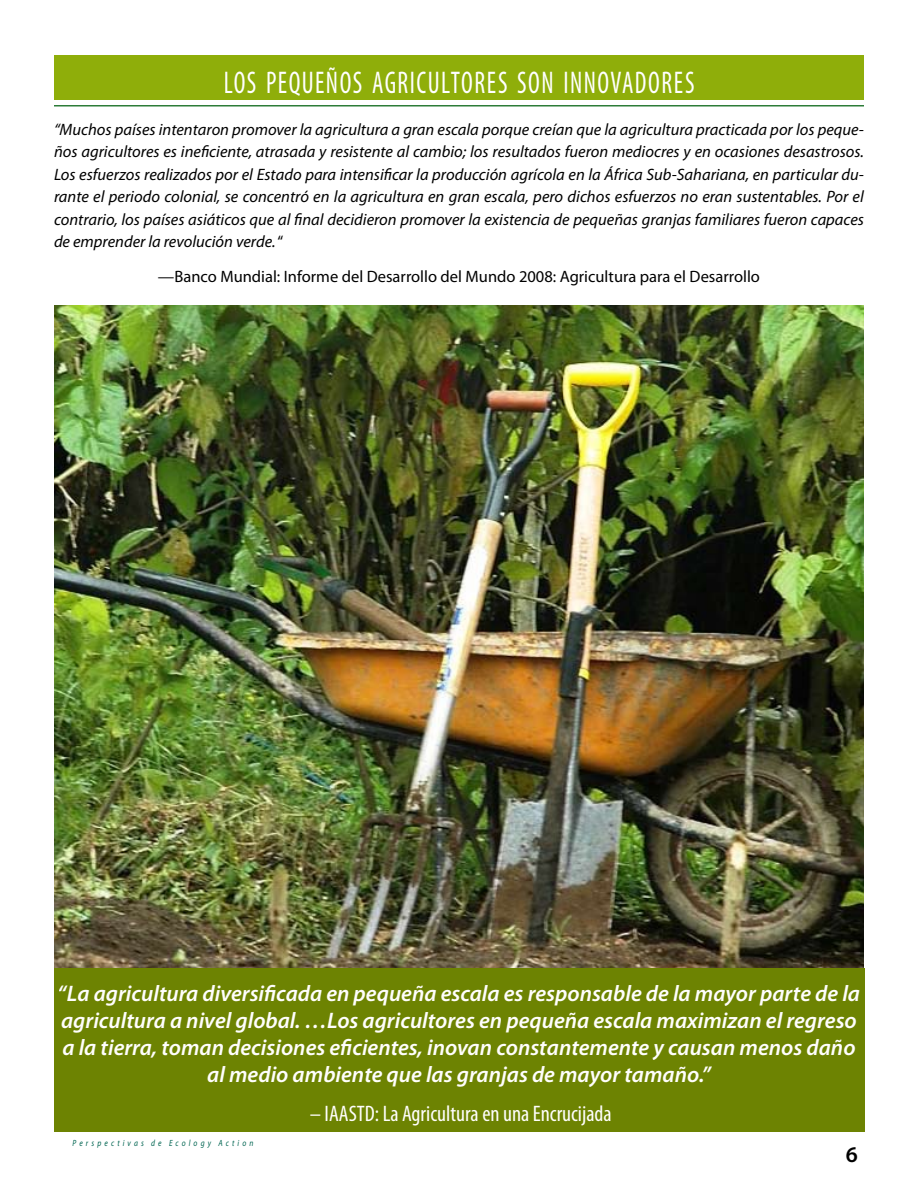
<style>
.page{position:relative;width:918px;height:1188px;background:#fff}
.page>*{position:absolute;margin:0;border:0;box-sizing:border-box;transform-origin:0 0}
.t1{font:condensed 31.5px "Myriad Pro";letter-spacing:.055em;color:#fff;scale:.83 1}
.t2{font:italic 600 22.5px/27px "Myriad Pro";color:#fffefc;text-align:center}
.t3{font:condensed 22.5px "Myriad Pro";color:#fffefc}
.t4{font:600 22.5px "Myriad Pro";color:#000}
.t5{font:italic 16.5px/22.5px "Myriad Pro";color:#000;text-align:justify}
.t6{font:16.5px "Myriad Pro";color:#000}
.t7{font:italic 9px "Myriad Pro";letter-spacing:.415em;color:#006551;scale:.83 1}
.s1{font-style:normal}
</style>
<div class="page">
<div style="left:54px;top:56px;width:810px;height:44px;background:#8fae0a"></div>
<img style="left:54px;top:306px;width:810px;height:662px">
<div style="left:54px;top:968px;width:810px;height:163px;background:#6d8302"></div>
<hr style="left:54px;top:105px;width:810px;height:1px;background:#2d7c39">
<h1 class="t1" style="left:223px;top:63px;width:569px">LOS PEQUEÑOS AGRICULTORES SON INNOVADORES</h1>
<p class="t5" style="left:54px;top:118px;width:812px">“Muchos países intentaron promover la agricultura a gran escala porque creían que la agricultura practicada por los peque&shy;ños agricultores es ineficiente, atrasada y resistente al cambio; los resultados fueron mediocres y en ocasiones desastrosos.<br>Los esfuerzos realizados por el Estado para intensificar la producción agrícola en la África Sub-Sahariana, en particular du&shy;rante el periodo colonial, se concentró en la agricultura en gran escala, pero dichos esfuerzos no eran sustentables. Por el contrario, los países asiáticos que al final decidieron promover la existencia de pequeñas granjas familiares fueron capaces de emprender la revolución verde. <span class="s1">“</span></p>
<p class="t6" style="left:158px;top:266px;width:604px">—Banco Mundial: Informe del Desarrollo del Mundo 2008: Agricultura para el Desarrollo</p>
<p class="t2" style="left:58px;top:980px;width:804px">“La agricultura diversificada en pequeña escala es responsable de la mayor parte de la agricultura a nivel global. …Los agricultores en pequeña escala maximizan el regreso a la tierra, toman decisiones eficientes, inovan constantemente y causan menos daño al medio ambiente que las granjas de mayor tamaño.”</p>
<h2 class="t3" style="left:310px;top:1100px;width:303px">– IAASTD: La Agricultura en una Encrucijada</h2>
<h2 class="t4" style="left:846px;top:1140px;width:14px">6</h2>
<p class="t7" style="left:73px;top:1137px;width:219px">Perspectivas de Ecology Action</p>
</div>
